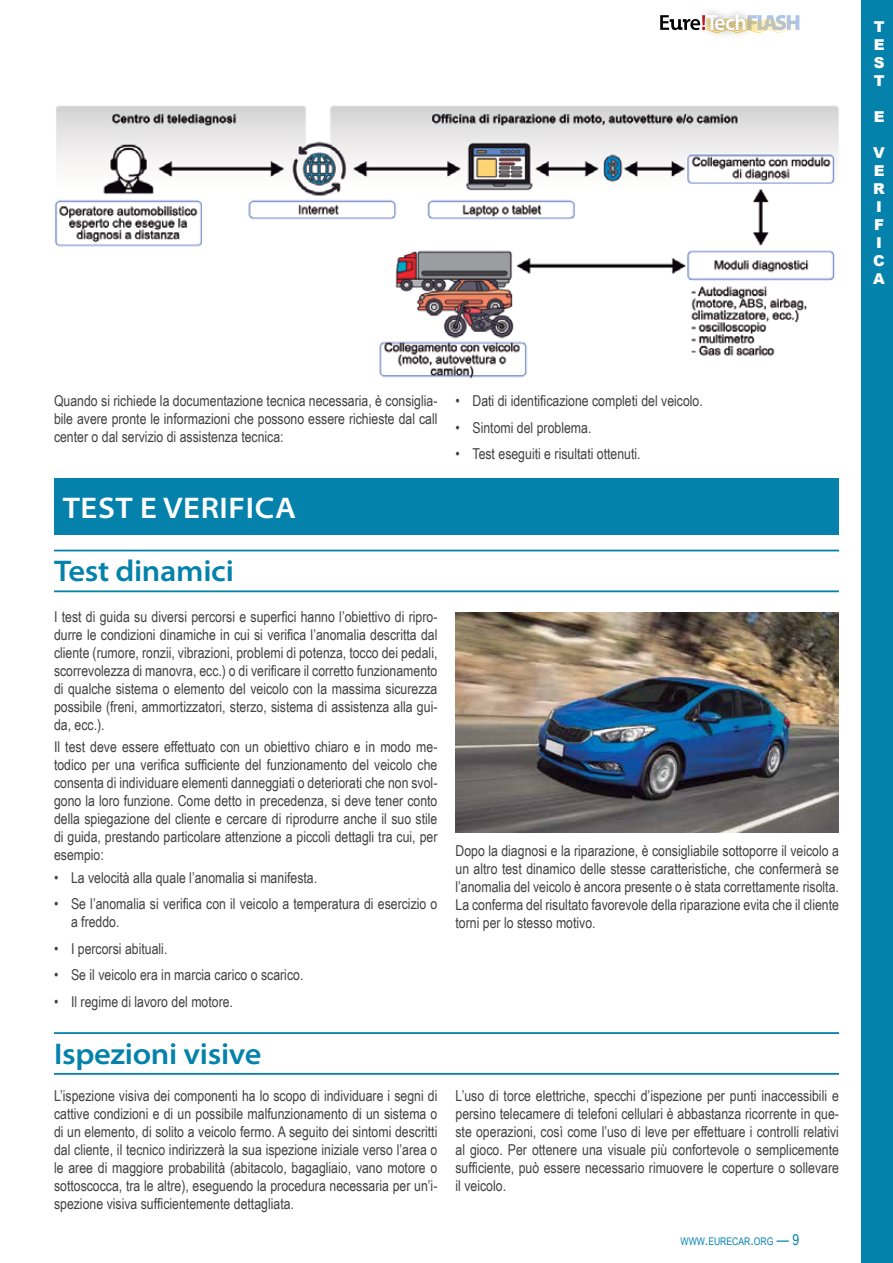
<style>
.page{position:relative;width:893px;height:1263px;background:#fff}
.page>*{position:absolute;margin:0;border:0;box-sizing:border-box;transform-origin:0 0}
.t1{font:600 semi-expanded 30px "Myriad Pro";letter-spacing:-.01em;color:#0482ab}
.t2{font:600 semi-expanded 30px "Myriad Pro";letter-spacing:.02em;color:#fff}
.t3{font:15px/18px "Arial Narrow";color:#414042;text-align:justify}
.t4{font:900 15px/18px "Arial";color:#fff;text-align:justify}
.t5{font:10.5px "Arial Narrow";color:#0482ab}
.s1{font-size:15px}
</style>
<div class="page">
<svg style="left:660px;top:14px;width:139px;height:19px"></svg>
<div style="left:862px;top:0;width:31px;height:1263px;background:#0482ab"></div>
<img style="left:55px;top:105px;width:784px;height:274px">
<div style="left:54px;top:478px;width:785px;height:57px;background:#0482ab"></div>
<hr style="left:54px;top:550px;width:785px;height:1px;background:#0482ab">
<hr style="left:54px;top:590px;width:785px;height:2px;background:#0482ab">
<img style="left:455px;top:612px;width:384px;height:220px">
<hr style="left:54px;top:1032px;width:785px;height:2px;background:#0482ab">
<hr style="left:54px;top:1073px;width:785px;height:2px;background:#0482ab">
<p class="t4" style="left:874px;top:17px;width:12px">T E S T</p>
<p class="t4" style="left:874px;top:107px;width:12px">E</p>
<p class="t4" style="left:873px;top:143px;width:13px;text-align:left">V<br>E<br>R<br>I<br>F<br>I<br>C<br>A</p>
<p class="t3" style="left:54px;top:392px;width:385px">Quando si richiede la documentazione tecnica necessaria, è consiglia&shy;bile avere pronte le informazioni che possono essere richieste dal call center o dal servizio di assistenza tecnica:</p>
<p class="t3" style="left:455px;top:392px;width:249px">• Dati di identificazione completi del veicolo.</p>
<p class="t3" style="left:455px;top:418px;width:137px">• Sintomi del problema.</p>
<p class="t3" style="left:455px;top:445px;width:187px">• Test eseguiti e risultati ottenuti.</p>
<h1 class="t2" style="left:63px;top:491px;width:235px">TEST E VERIFICA</h1>
<h1 class="t1" style="left:54px;top:555px;width:181px">Test dinamici</h1>
<p class="t3" style="left:54px;top:607px;width:385px">I test di guida su diversi percorsi e superfici hanno l’obiettivo di ripro&shy;durre le condizioni dinamiche in cui si verifica l’anomalia descritta dal cliente (rumore, ronzii, vibrazioni, problemi di potenza, tocco dei pedali, scorrevolezza di manovra, ecc.) o di verificare il corretto funzionamento di qualche sistema o elemento del veicolo con la massima sicurezza possibile (freni, ammortizzatori, sterzo, sistema di assistenza alla gui&shy;da, ecc.).</p>
<p class="t3" style="left:54px;top:737px;width:385px">Il test deve essere effettuato con un obiettivo chiaro e in modo me&shy;todico per una verifica sufficiente del funzionamento del veicolo che consenta di individuare elementi danneggiati o deteriorati che non svol&shy;gono la loro funzione. Come detto in precedenza, si deve tener conto della spiegazione del cliente e cercare di riprodurre anche il suo stile di guida, prestando particolare attenzione a piccoli dettagli tra cui, per esempio:</p>
<p class="t3" style="left:54px;top:868px;width:265px">• La velocità alla quale l’anomalia si manifesta.</p>
<p class="t3" style="left:71px;top:894px;width:368px;text-indent:-17px">• Se l’anomalia si verifica con il veicolo a temperatura di esercizio o a freddo.</p>
<p class="t3" style="left:54px;top:939px;width:115px">• I percorsi abituali.</p>
<p class="t3" style="left:54px;top:965px;width:251px">• Se il veicolo era in marcia carico o scarico.</p>
<p class="t3" style="left:54px;top:992px;width:181px">• Il regime di lavoro del motore.</p>
<p class="t3" style="left:455px;top:841px;width:385px">Dopo la diagnosi e la riparazione, è consigliabile sottoporre il veicolo a un altro test dinamico delle stesse caratteristiche, che confermerà se l’anomalia del veicolo è ancora presente o è stata correttamente risolta.<br>La conferma del risultato favorevole della riparazione evita che il cliente torni per lo stesso motivo.</p>
<h1 class="t1" style="left:54px;top:1037px;width:209px">Ispezioni visive</h1>
<p class="t3" style="left:54px;top:1086px;width:385px">L’ispezione visiva dei componenti ha lo scopo di individuare i segni di cattive condizioni e di un possibile malfunzionamento di un sistema o di un elemento, di solito a veicolo fermo. A seguito dei sintomi descritti dal cliente, il tecnico indirizzerà la sua ispezione iniziale verso l’area o le aree di maggiore probabilità (abitacolo, bagagliaio, vano motore o sottoscocca, tra le altre), eseguendo la procedura necessaria per un’i&shy;spezione visiva sufficientemente dettagliata.</p>
<p class="t3" style="left:455px;top:1086px;width:385px">L’uso di torce elettriche, specchi d’ispezione per punti inaccessibili e persino telecamere di telefoni cellulari è abbastanza ricorrente in que&shy;ste operazioni, così come l’uso di leve per effettuare i controlli relativi al gioco. Per ottenere una visuale più confortevole o semplicemente sufficiente, può essere necessario rimuovere le coperture o sollevare il veicolo.</p>
<p class="t5" style="left:680px;top:1233px;width:120px">WWW<span class="s1">.</span>EURECAR<span class="s1">.</span>ORG <span class="s1">— 9</span></p>
</div>
